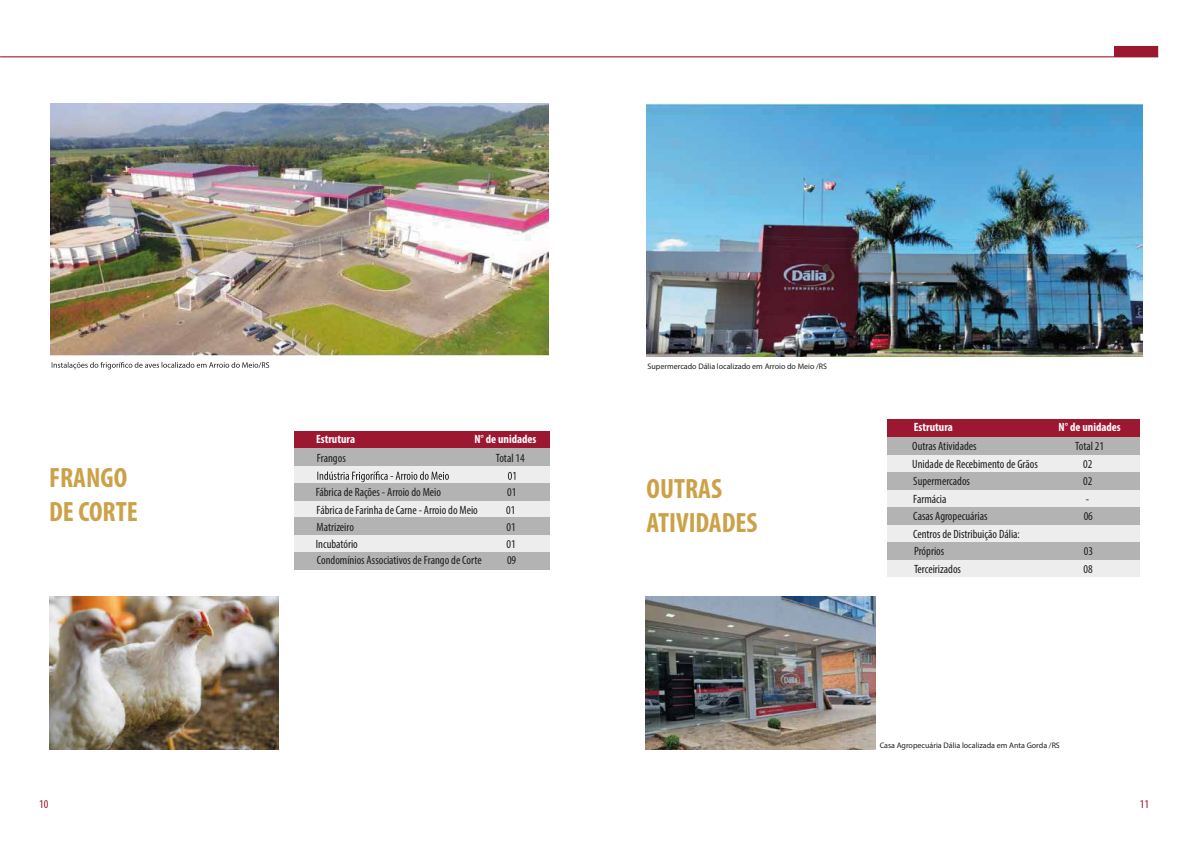
<style>
.page{position:relative;width:1191px;height:842px;background:#fff}
.page>*{position:absolute;margin:0;border:0;box-sizing:border-box;transform-origin:0 0}
.t1{font:700 condensed 28px/33.6px "Myriad Pro";color:#cba24a}
.t2{font:condensed 12px/17px "Myriad Pro";color:#1e1e1d}
.t3{font:700 condensed 12px "Myriad Pro";color:#fff}
.t4{font:condensed 12px "Myriad Pro";color:#9c1830}
.t5{font:8px "Myriad Pro";color:#1e1e1d}
</style>
<div class="page">
<hr style="left:0;top:56px;width:1158px;height:1px;background:#9c1830">
<div style="left:1114px;top:46px;width:43px;height:10px;background:#9c1830"></div>
<div style="left:294px;top:432px;width:255px;height:121px;background:#ededed"></div>
<div style="left:294px;top:432px;width:255px;height:17px;background:#9c1830"></div>
<div style="left:294px;top:449px;width:255px;height:17px;background:#b4b3b3"></div>
<div style="left:294px;top:483px;width:255px;height:17px;background:#b4b3b3"></div>
<div style="left:294px;top:518px;width:255px;height:17px;background:#b4b3b3"></div>
<div style="left:294px;top:552px;width:255px;height:17px;background:#b4b3b3"></div>
<svg style="left:317px;top:471px;width:198px;height:11px"></svg>
<svg style="left:52px;top:362px;width:217px;height:7px"></svg>
<img style="left:50px;top:103px;width:499px;height:253px">
<div style="left:887px;top:419px;width:252px;height:157px;background:#ededed"></div>
<div style="left:887px;top:419px;width:252px;height:18px;background:#9c1830"></div>
<div style="left:887px;top:437px;width:252px;height:17px;background:#b4b3b3"></div>
<div style="left:887px;top:472px;width:252px;height:17px;background:#b4b3b3"></div>
<div style="left:887px;top:507px;width:252px;height:17px;background:#b4b3b3"></div>
<div style="left:887px;top:542px;width:252px;height:17px;background:#b4b3b3"></div>
<img style="left:646px;top:103px;width:496px;height:254px">
<img style="left:49px;top:597px;width:230px;height:153px">
<img style="left:645px;top:597px;width:230px;height:153px">
<h1 class="t1" style="left:49px;top:460px;width:90px">FRANGO<br>DE CORTE</h1>
<p class="t3" style="left:316px;top:431px;width:41px">Estrutura</p>
<p class="t3" style="left:474px;top:431px;width:64px">N° de unidades</p>
<p class="t2" style="left:317px;top:449px;width:31px">Frangos</p>
<p class="t2" style="left:496px;top:449px;width:30px">Total 14</p>
<p class="t2" style="left:316px;top:484px;width:127px">Fábrica de Rações - Arroio do Meio</p>
<p class="t2" style="left:507px;top:484px;width:11px">01</p>
<p class="t2" style="left:317px;top:502px;width:163px">Fábrica de Farinha de Carne - Arroio do Meio</p>
<p class="t2" style="left:506px;top:502px;width:11px">01</p>
<p class="t2" style="left:317px;top:518px;width:39px">Matrizeiro</p>
<p class="t2" style="left:506px;top:518px;width:11px">01</p>
<p class="t2" style="left:316px;top:535px;width:44px">Incubatório</p>
<p class="t2" style="left:506px;top:535px;width:11px">01</p>
<p class="t2" style="left:317px;top:552px;width:166px">Condomínios Associativos de Frango de Corte</p>
<p class="t2" style="left:507px;top:552px;width:11px">09</p>
<p class="t5" style="left:647px;top:361px;width:181px">Supermercado Dália localizado em Arroio do Meio /RS</p>
<h1 class="t1" style="left:646px;top:471px;width:112px">OUTRAS<br>ATIVIDADES</h1>
<p class="t3" style="left:914px;top:420px;width:41px">Estrutura</p>
<p class="t3" style="left:1058px;top:420px;width:64px">N° de unidades</p>
<p class="t2" style="left:912px;top:438px;width:66px">Outras Atividades</p>
<p class="t2" style="left:1075px;top:438px;width:30px">Total 21</p>
<p class="t2" style="left:912px;top:456px;width:127px">Unidade de Recebimento de Grãos</p>
<p class="t2" style="left:1083px;top:456px;width:11px">02</p>
<p class="t2" style="left:913px;top:472px;width:58px">Supermercados</p>
<p class="t2" style="left:1083px;top:472px;width:11px">02</p>
<p class="t2" style="left:913px;top:491px;width:35px">Farmácia</p>
<p class="t2" style="left:1085px;top:491px;width:5px">-</p>
<p class="t2" style="left:913px;top:507px;width:76px">Casas Agropecuárias</p>
<p class="t2" style="left:1083px;top:507px;width:11px">06</p>
<p class="t2" style="left:913px;top:525px;width:108px">Centros de Distribuição Dália:<br>Próprios</p>
<p class="t2" style="left:1083px;top:542px;width:11px">03</p>
<p class="t2" style="left:914px;top:560px;width:48px">Terceirizados</p>
<p class="t2" style="left:1083px;top:560px;width:11px">08</p>
<p class="t5" style="left:879px;top:740px;width:182px">Casa Agropecuária Dália localizada em Anta Gorda /RS</p>
<p class="t4" style="left:39px;top:796px;width:11px">10</p>
<p class="t4" style="left:1139px;top:796px;width:11px">11</p>
</div>
